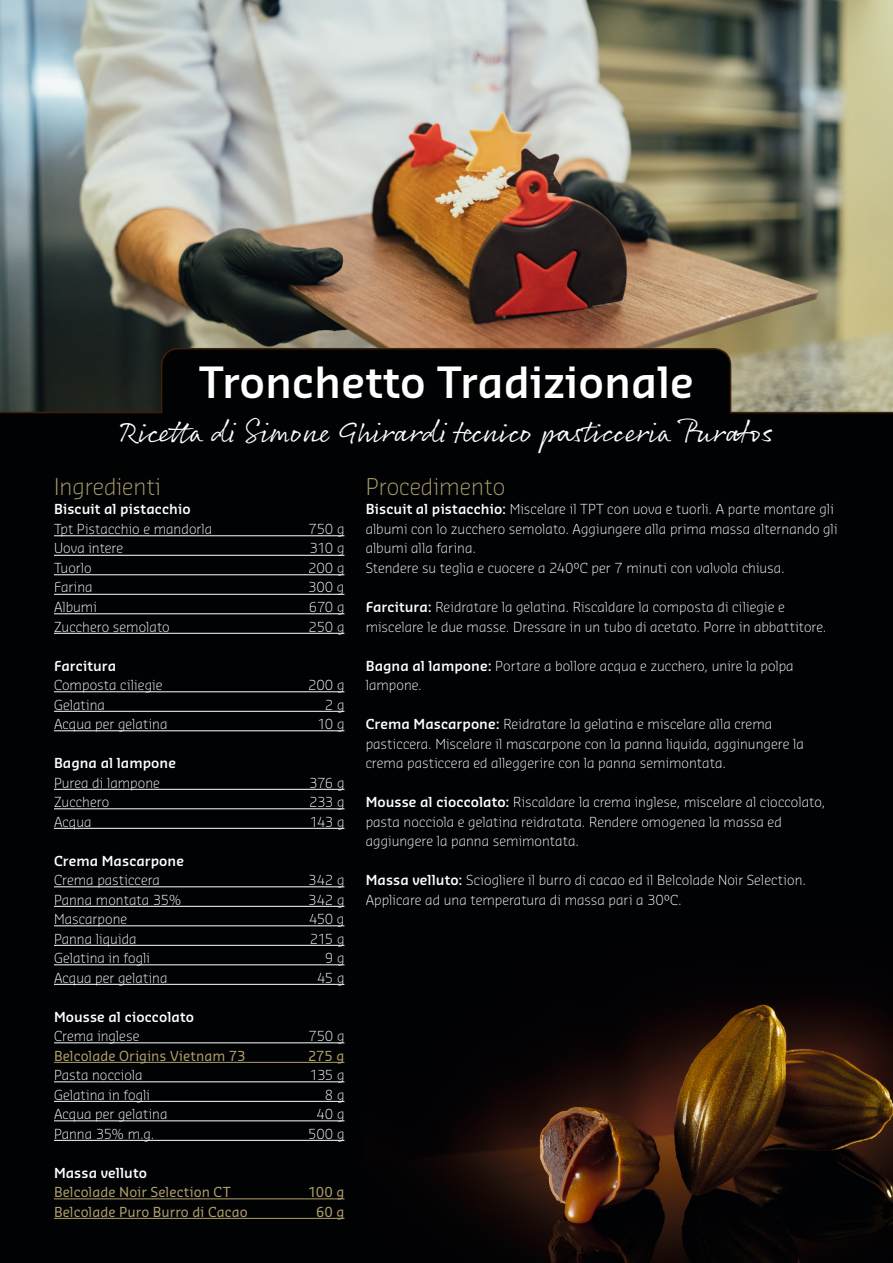
<style>
.page{position:relative;width:893px;height:1263px;background:#fff}
.page>*{position:absolute;margin:0;border:0;box-sizing:border-box;transform-origin:0 0}
.VISION_-_Titolo_Rice{font:600 42px "Sansa Pro";color:#fff}
.VISION_-_Titolo_Rice-2{font:30px "Rollerscript Smooth";color:#fff}
.VISION_-_Ingredienti{font:300 22.5px "Sansa Pro";color:#b2a06b}
.INGREDIENTI_PURATOS{font:300 13.5px/19.5px "Sansa Pro";letter-spacing:.005em;color:#fff}
.ingredietne_Pura{font:300 13.5px "Sansa Pro";letter-spacing:.005em;color:#fff}
.ingredietne_Pura-2{font:600 13.5px "Sansa Pro";letter-spacing:.005em;color:#fff}
.ingredietne_Pura-3{font:13.5px "Sansa Pro";letter-spacing:.005em;color:#b2a06b}
.s1{font-weight:600}
</style>
<div class="page">
<img style="left:0;top:0;width:893px;height:347px">
<div style="left:0;top:347px;width:893px;height:916px;background:#010204"></div>
<img style="left:366px;top:915px;width:527px;height:348px">
<hr style="left:54px;top:535px;width:290px;height:1px;background:#fff">
<hr style="left:54px;top:555px;width:290px;height:1px;background:#fff">
<hr style="left:54px;top:574px;width:290px;height:1px;background:#fff">
<hr style="left:54px;top:594px;width:290px;height:1px;background:#fff">
<hr style="left:54px;top:613px;width:290px;height:1px;background:#fff">
<hr style="left:54px;top:633px;width:290px;height:1px;background:#fff">
<hr style="left:54px;top:691px;width:290px;height:1px;background:#fff">
<hr style="left:54px;top:711px;width:290px;height:1px;background:#fff">
<hr style="left:54px;top:730px;width:290px;height:1px;background:#fff">
<hr style="left:54px;top:789px;width:290px;height:1px;background:#fff">
<hr style="left:54px;top:808px;width:290px;height:1px;background:#fff">
<hr style="left:54px;top:828px;width:290px;height:1px;background:#fff">
<hr style="left:54px;top:886px;width:290px;height:1px;background:#fff">
<hr style="left:54px;top:906px;width:290px;height:1px;background:#fff">
<hr style="left:54px;top:925px;width:290px;height:1px;background:#fff">
<hr style="left:54px;top:945px;width:290px;height:1px;background:#fff">
<hr style="left:54px;top:964px;width:290px;height:1px;background:#fff">
<hr style="left:54px;top:984px;width:290px;height:1px;background:#fff">
<hr style="left:54px;top:1042px;width:290px;height:1px;background:#fff">
<hr style="left:54px;top:1062px;width:290px;height:1px;background:#b2a06b">
<hr style="left:54px;top:1081px;width:290px;height:1px;background:#fff">
<hr style="left:54px;top:1101px;width:290px;height:1px;background:#fff">
<hr style="left:54px;top:1120px;width:290px;height:1px;background:#fff">
<hr style="left:54px;top:1140px;width:290px;height:1px;background:#fff">
<hr style="left:54px;top:1198px;width:290px;height:1px;background:#b2a06b">
<hr style="left:54px;top:1218px;width:290px;height:1px;background:#b2a06b">
<p class="VISION_-_Titolo_Rice" style="left:199px;top:354px;width:497px">Tronchetto Tradizionale</p>
<p class="VISION_-_Titolo_Rice-2" style="left:120px;top:413px;width:654px">Ricetta di Simone Ghirardi tecnico pasticceria Puratos</p>
<p class="VISION_-_Ingredienti" style="left:54px;top:472px;width:108px">Ingredienti</p>
<p class="ingredietne_Pura-2" style="left:54px;top:500px;width:138px">Biscuit al pistacchio</p>
<p class="ingredietne_Pura" style="left:54px;top:520px;width:160px">Tpt Pistacchio e mandorla</p>
<p class="ingredietne_Pura" style="left:309px;top:520px;width:37px">750 g</p>
<p class="ingredietne_Pura" style="left:54px;top:539px;width:71px">Uova intere</p>
<p class="ingredietne_Pura" style="left:310px;top:539px;width:36px">310 g</p>
<p class="ingredietne_Pura" style="left:54px;top:559px;width:39px">Tuorlo</p>
<p class="ingredietne_Pura" style="left:308px;top:559px;width:38px">200 g</p>
<p class="ingredietne_Pura" style="left:54px;top:578px;width:40px">Farina</p>
<p class="ingredietne_Pura" style="left:308px;top:578px;width:38px">300 g</p>
<p class="ingredietne_Pura" style="left:54px;top:598px;width:44px">Albumi</p>
<p class="ingredietne_Pura" style="left:309px;top:598px;width:37px">670 g</p>
<p class="ingredietne_Pura" style="left:54px;top:617px;width:117px">Zucchero semolato</p>
<p class="ingredietne_Pura" style="left:309px;top:617px;width:37px">250 g</p>
<p class="ingredietne_Pura-2" style="left:54px;top:656px;width:64px">Farcitura</p>
<p class="ingredietne_Pura" style="left:54px;top:676px;width:110px">Composta ciliegie</p>
<p class="ingredietne_Pura" style="left:308px;top:676px;width:38px">200 g</p>
<p class="ingredietne_Pura" style="left:54px;top:695px;width:52px">Gelatina</p>
<p class="ingredietne_Pura" style="left:325px;top:695px;width:21px">2 g</p>
<p class="ingredietne_Pura" style="left:54px;top:715px;width:115px">Acqua per gelatina</p>
<p class="ingredietne_Pura" style="left:317px;top:715px;width:28px">10 g</p>
<p class="ingredietne_Pura-2" style="left:54px;top:754px;width:124px">Bagna al lampone</p>
<p class="ingredietne_Pura" style="left:54px;top:773px;width:107px">Purea di lampone</p>
<p class="ingredietne_Pura" style="left:309px;top:773px;width:37px">376 g</p>
<p class="ingredietne_Pura" style="left:54px;top:793px;width:57px">Zucchero</p>
<p class="ingredietne_Pura" style="left:309px;top:793px;width:37px">233 g</p>
<p class="ingredietne_Pura" style="left:54px;top:812px;width:39px">Acqua</p>
<p class="ingredietne_Pura" style="left:310px;top:812px;width:36px">143 g</p>
<p class="ingredietne_Pura-2" style="left:54px;top:851px;width:132px">Crema Mascarpone</p>
<p class="ingredietne_Pura" style="left:54px;top:871px;width:107px">Crema pasticcera</p>
<p class="ingredietne_Pura" style="left:308px;top:871px;width:38px">342 g</p>
<p class="ingredietne_Pura" style="left:54px;top:890px;width:129px">Panna montata 35%</p>
<p class="ingredietne_Pura" style="left:308px;top:890px;width:38px">342 g</p>
<p class="ingredietne_Pura" style="left:54px;top:910px;width:75px">Mascarpone</p>
<p class="ingredietne_Pura" style="left:309px;top:910px;width:37px">450 g</p>
<p class="ingredietne_Pura" style="left:54px;top:929px;width:84px">Panna liquida</p>
<p class="ingredietne_Pura" style="left:310px;top:929px;width:36px">215 g</p>
<p class="ingredietne_Pura" style="left:54px;top:949px;width:97px">Gelatina in fogli</p>
<p class="ingredietne_Pura" style="left:325px;top:949px;width:21px">9 g</p>
<p class="ingredietne_Pura" style="left:54px;top:968px;width:115px">Acqua per gelatina</p>
<p class="ingredietne_Pura" style="left:317px;top:968px;width:29px">45 g</p>
<p class="ingredietne_Pura-2" style="left:54px;top:1007px;width:142px">Mousse al cioccolato</p>
<p class="ingredietne_Pura" style="left:54px;top:1027px;width:87px">Crema inglese</p>
<p class="ingredietne_Pura" style="left:309px;top:1027px;width:37px">750 g</p>
<p class="ingredietne_Pura-3" style="left:54px;top:1046px;width:193px">Belcolade Origins Vietnam 73</p>
<p class="ingredietne_Pura-3" style="left:308px;top:1046px;width:38px">275 g</p>
<p class="ingredietne_Pura" style="left:54px;top:1066px;width:90px">Pasta nocciola</p>
<p class="ingredietne_Pura" style="left:310px;top:1066px;width:36px">135 g</p>
<p class="ingredietne_Pura" style="left:54px;top:1085px;width:97px">Gelatina in fogli</p>
<p class="ingredietne_Pura" style="left:325px;top:1085px;width:21px">8 g</p>
<p class="ingredietne_Pura" style="left:54px;top:1105px;width:115px">Acqua per gelatina</p>
<p class="ingredietne_Pura" style="left:316px;top:1105px;width:29px">40 g</p>
<p class="ingredietne_Pura" style="left:54px;top:1124px;width:102px">Panna 35% m.g.</p>
<p class="ingredietne_Pura" style="left:308px;top:1124px;width:38px">500 g</p>
<p class="ingredietne_Pura-2" style="left:54px;top:1163px;width:95px">Massa velluto</p>
<p class="ingredietne_Pura-3" style="left:54px;top:1183px;width:178px">Belcolade Noir Selection CT</p>
<p class="ingredietne_Pura-3" style="left:308px;top:1183px;width:38px">100 g</p>
<p class="ingredietne_Pura-3" style="left:54px;top:1202px;width:195px">Belcolade Puro Burro di Cacao</p>
<p class="ingredietne_Pura-3" style="left:316px;top:1202px;width:30px">60 g</p>
<p class="VISION_-_Ingredienti" style="left:366px;top:472px;width:141px">Procedimento</p>
<p class="INGREDIENTI_PURATOS" style="left:366px;top:499px;width:473px"><span class="s1">Biscuit al pistacchio:</span> Miscelare il TPT con uova e tuorli. A parte montare gli albumi con lo zucchero semolato. Aggiungere alla prima massa alternando gli albumi alla farina.</p>
<p class="INGREDIENTI_PURATOS" style="left:366px;top:558px;width:421px">Stendere su teglia e cuocere a 240°C per 7 minuti con valvola chiusa.</p>
<p class="INGREDIENTI_PURATOS" style="left:366px;top:597px;width:462px"><span class="s1">Farcitura:</span> Reidratare la gelatina. Riscaldare la composta di ciliegie e miscelare le due masse. Dressare in un tubo di acetato. Porre in abbattitore.</p>
<p class="INGREDIENTI_PURATOS" style="left:366px;top:655px;width:430px"><span class="s1">Bagna al lampone:</span> Portare a bollore acqua e zucchero, unire la polpa lampone.</p>
<p class="INGREDIENTI_PURATOS" style="left:366px;top:714px;width:440px"><span class="s1">Crema Mascarpone:</span> Reidratare la gelatina e miscelare alla crema pasticcera. Miscelare il mascarpone con la panna liquida, agginungere la crema pasticcera ed alleggerire con la panna semimontata.</p>
<p class="INGREDIENTI_PURATOS" style="left:366px;top:792px;width:461px"><span class="s1">Mousse al cioccolato:</span> Riscaldare la crema inglese, miscelare al cioccolato, pasta nocciola e gelatina reidratata. Rendere omogenea la massa ed aggiungere la panna semimontata.</p>
<p class="INGREDIENTI_PURATOS" style="left:366px;top:870px;width:442px"><span class="s1">Massa velluto:</span> Sciogliere il burro di cacao ed il Belcolade Noir Selection.<br>Applicare ad una temperatura di massa pari a 30°C.</p>
</div>
